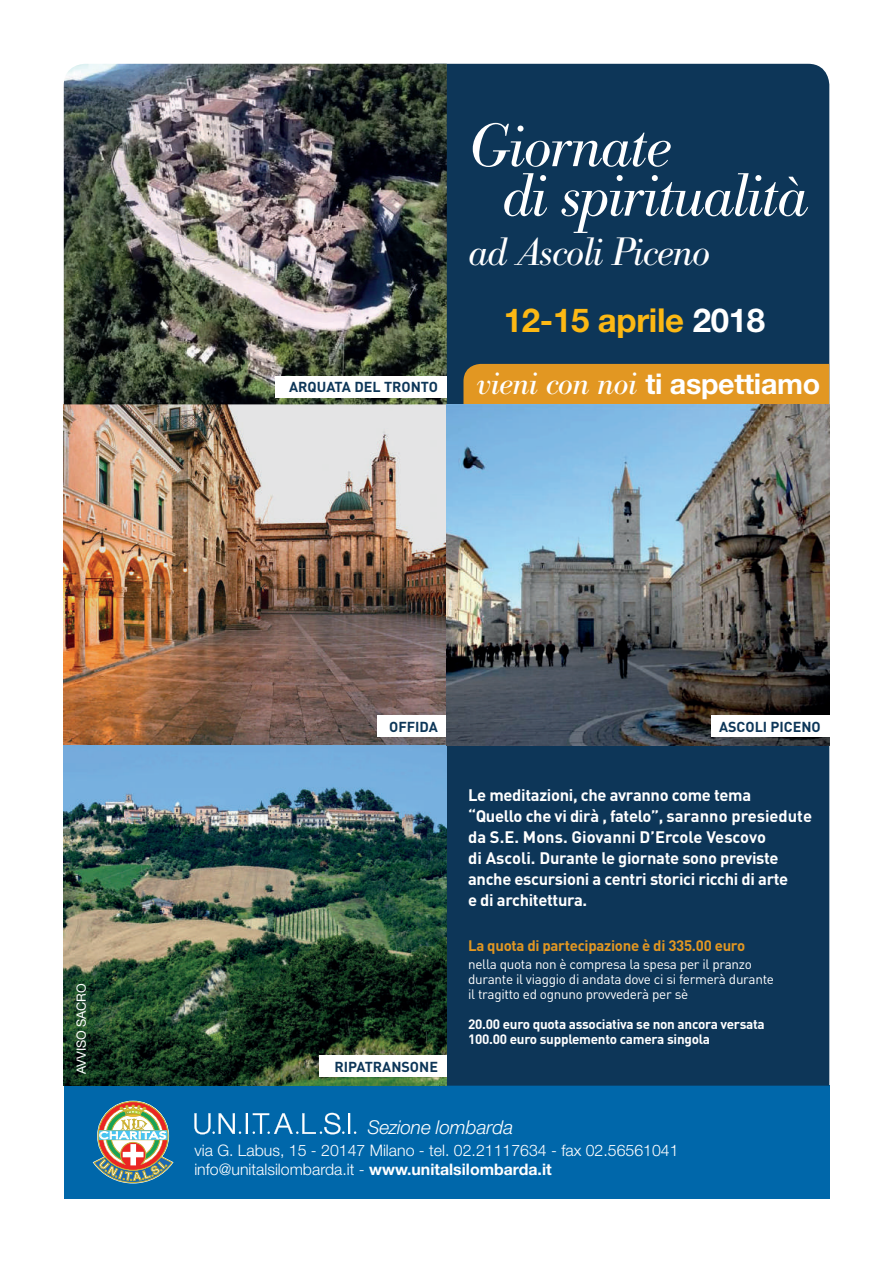
<style>
.page{position:relative;width:893px;height:1263px;background:#fff}
.page>*{position:absolute;margin:0;border:0;box-sizing:border-box;transform-origin:0 0}
.t1{font:italic 300 60px/49.5px "Bodoni BE";letter-spacing:-.03em;color:#fff}
.t2{font:italic 300 39px "Bodoni BE";letter-spacing:-.03em;color:#fff}
.t3{font:700 33px "Helvetica Neue";letter-spacing:-.01em;color:#fcb814}
.t4{font:700 28.65px "Helvetica Neue";letter-spacing:-.01em;color:#fff}
.t5{font:italic 300 19.05px "Helvetica Neue";color:#fff}
.t6{font:700 16.5px/21px "DIN";letter-spacing:-.02em;color:#fff}
.t7{font:300 15.9px/19px "Helvetica Neue";color:#fff}
.t8{font:700 15px "DIN";letter-spacing:-.02em;color:#e29722}
.t9{font:700 14.25px "DIN";color:#0d3658}
.t10{font:13.5px/15px "DIN";letter-spacing:-.02em;color:#fff}
.t11{font:700 13.5px/15px "DIN";letter-spacing:-.02em;color:#fff}
.t12{font:12.75px "Helvetica Neue";letter-spacing:-.01em;color:#fff}
.s1{color:#fff}
.s2{font-family:"Bodoni BE";font-weight:400;font-style:italic;font-size:31.8px}
.s3{font-weight:700}
</style>
<div class="page">
<div style="left:64px;top:1086px;width:765px;height:113px;background:#0067aa"></div>
<div style="left:447px;top:64px;width:382px;height:1022px;background:#0d3658"></div>
<svg style="left:194px;top:1113px;width:162px;height:21px"></svg>
<img style="left:92px;top:1100px;width:82px;height:84px">
<div style="left:463px;top:364px;width:366px;height:40px;background:#e29722"></div>
<img style="left:64px;top:64px;width:383px;height:1022px">
<div style="left:275px;top:376px;width:171px;height:21px;background:#fff"></div>
<div style="left:377px;top:715px;width:69px;height:22px;background:#fff"></div>
<div style="left:319px;top:1055px;width:127px;height:21px;background:#fff"></div>
<img style="left:446px;top:404px;width:383px;height:341px">
<div style="left:711px;top:715px;width:118px;height:22px;background:#fff"></div>
<h1 class="t1" style="left:502px;top:122px;width:308px;text-indent:-34px">Giornate<br>di spiritualità</h1>
<h2 class="t2" style="left:468px;top:229px;width:244px">ad Ascoli Piceno</h2>
<h3 class="t3" style="left:504px;top:300px;width:263px">12-15 aprile <span class="s1">2018</span></h3>
<p class="t9" style="left:289px;top:378px;width:150px">ARQUATA DEL TRONTO</p>
<h3 class="t4" style="left:477px;top:366px;width:345px"><span class="s2">vieni con noi</span> ti aspettiamo</h3>
<p class="t12" style="left:74px;top:1074px;width:92px;rotate:-90deg">AVVISO SACRO</p>
<p class="t9" style="left:389px;top:718px;width:50px">OFFIDA</p>
<p class="t9" style="left:334px;top:1057px;width:105px">RIPATRANSONE</p>
<p class="t9" style="left:719px;top:718px;width:103px">ASCOLI PICENO</p>
<p class="t6" style="left:468px;top:783px;width:345px">Le meditazioni, che avranno come tema<br>“Quello che vi dirà , fatelo”, saranno presiedute da S.E. Mons. Giovanni D’Ercole Vescovo<br>di Ascoli. Durante le giornate sono previste anche escursioni a centri storici ricchi di arte<br>e di architettura.</p>
<p class="t8" style="left:468px;top:935px;width:279px">La quota di partecipazione è di 335.00 euro</p>
<p class="t10" style="left:468px;top:956px;width:307px">nella quota non è compresa la spesa per il pranzo durante il viaggio di andata dove ci si fermerà durante il tragitto ed ognuno provvederà per sè</p>
<p class="t11" style="left:468px;top:1016px;width:298px">20.00 euro quota associativa se non ancora versata<br>100.00 euro supplemento camera singola</p>
<p class="t5" style="left:368px;top:1116px;width:147px">Sezione lombarda</p>
<p class="t7" style="left:194px;top:1140px;width:486px">via G. Labus, 15 - 20147 Milano - tel. 02.21117634 - fax 02.56561041 info@unitalsilombarda.it - <span class="s3">www.unitalsilombarda.it</span></p>
</div>
